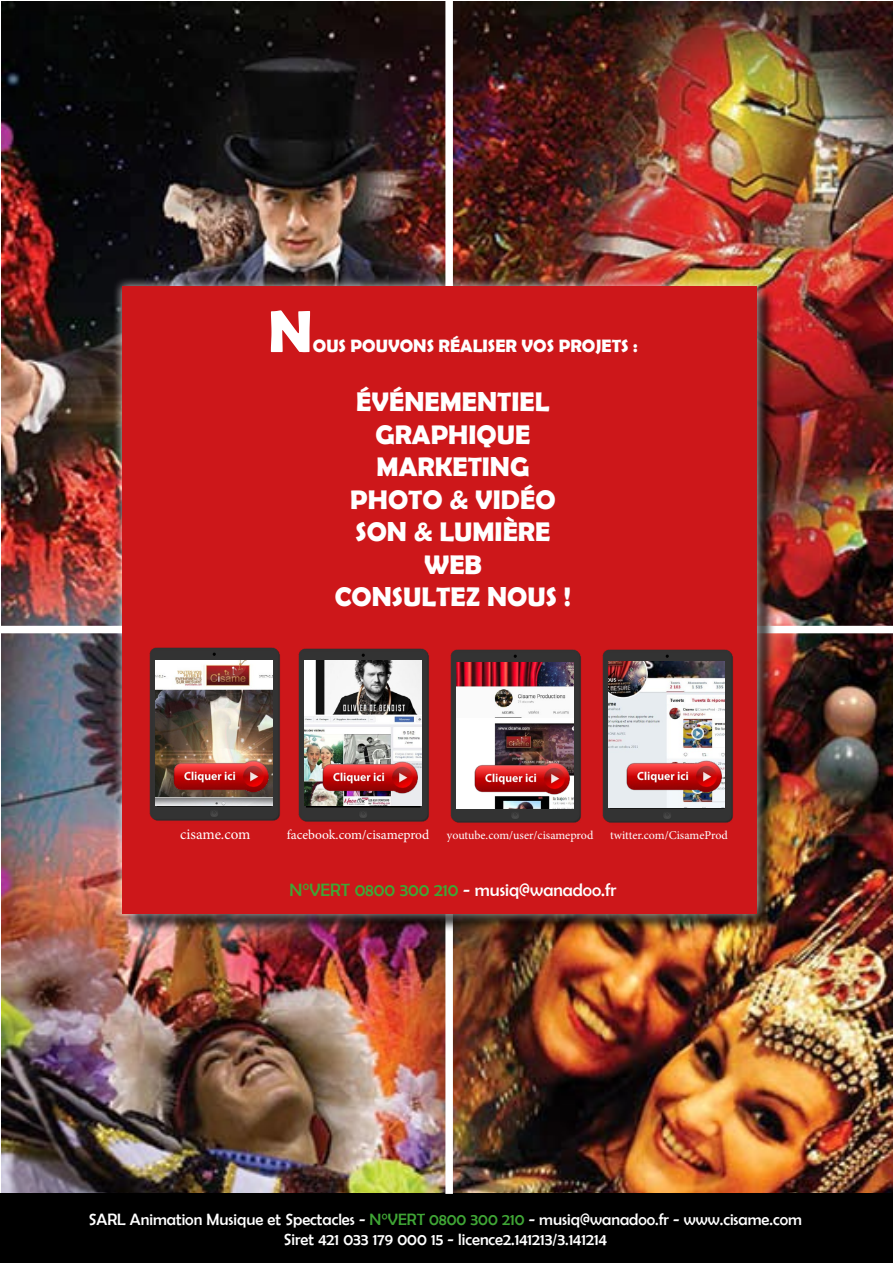
<style>
.page{position:relative;width:893px;height:1263px;background:#fff}
.page>*{position:absolute;margin:0;border:0;box-sizing:border-box;transform-origin:0 0}
.t1{font:700 60px "Berlin Sans FB Demi";color:#fff}
.t2{font:700 27px/32.4px "Berlin Sans FB Demi";color:#fff;text-align:center}
.t3{font:18px "Berlin Sans FB";color:#fff}
.t4{font:700 18px "Berlin Sans FB Demi";color:#fff}
.t5{font:16.5px/19.8px "Berlin Sans FB";color:#fff;text-align:center}
.t6{font:15px "Minion Pro";letter-spacing:-.005em;color:#fff}
.t7{font:13.5px "Minion Pro";color:#fff}
.t8{font:12px "Minion Pro";letter-spacing:-.005em;color:#fff}
.s1{color:#3fa535}
</style>
<div class="page">
<img style="left:2px;top:1px;width:891px;height:1193px">
<div style="left:0;top:1194px;width:893px;height:69px;background:#000"></div>
<div style="left:0;top:626px;width:893px;height:7px;background:#fff"></div>
<div style="left:445px;top:0;width:8px;height:1194px;background:#fff"></div>
<div style="left:124px;top:288px;width:652px;height:644px;background:#000;opacity:.75"></div>
<div style="left:112px;top:276px;width:655px;height:647px;background:#fff;opacity:.75"></div>
<div style="left:122px;top:286px;width:635px;height:627px;background:#cd171a"></div>
<img style="left:149px;top:647px;width:131px;height:174px">
<img style="left:156px;top:660px;width:116px;height:146px">
<img style="left:298px;top:648px;width:131px;height:174px">
<img style="left:304px;top:661px;width:117px;height:145px">
<img style="left:450px;top:649px;width:283px;height:174px">
<img style="left:457px;top:663px;width:116px;height:145px">
<img style="left:608px;top:662px;width:117px;height:145px">
<img style="left:170px;top:758px;width:102px;height:36px">
<img style="left:318px;top:759px;width:103px;height:36px">
<img style="left:471px;top:760px;width:102px;height:36px">
<img style="left:622px;top:758px;width:103px;height:36px">
<h1 class="t1" style="left:268px;top:297px;width:46px">N</h1>
<p class="t4" style="left:313px;top:335px;width:326px">OUS POUVONS RÉALISER VOS PROJETS :</p>
<h2 class="t2" style="left:335px;top:386px;width:238px">ÉVÉNEMENTIEL<br>GRAPHIQUE<br>MARKETING<br>PHOTO &amp; VIDÉO<br>SON &amp; LUMIÈRE<br>WEB<br>CONSULTEZ NOUS !</h2>
<p class="t6" style="left:180px;top:824px;width:72px">cisame.com</p>
<p class="t7" style="left:287px;top:826px;width:144px">facebook.com/cisameprod</p>
<p class="t8" style="left:447px;top:827px;width:148px">youtube.com/user/cisameprod</p>
<p class="t8" style="left:610px;top:827px;width:119px">twitter.com/CisameProd</p>
<p class="t3" style="left:289px;top:880px;width:328px"><span class="s1">N°VERT 0800 300 210</span> - musiq@wanadoo.fr</p>
<p class="t5" style="left:89px;top:1209px;width:715px">SARL Animation Musique et Spectacles - <span class="s1">N°VERT 0800 300 210</span> - musiq@wanadoo.fr - www.cisame.com<br>Siret 421 033 179 000 15 - licence2.141213/3.141214</p>
</div>
